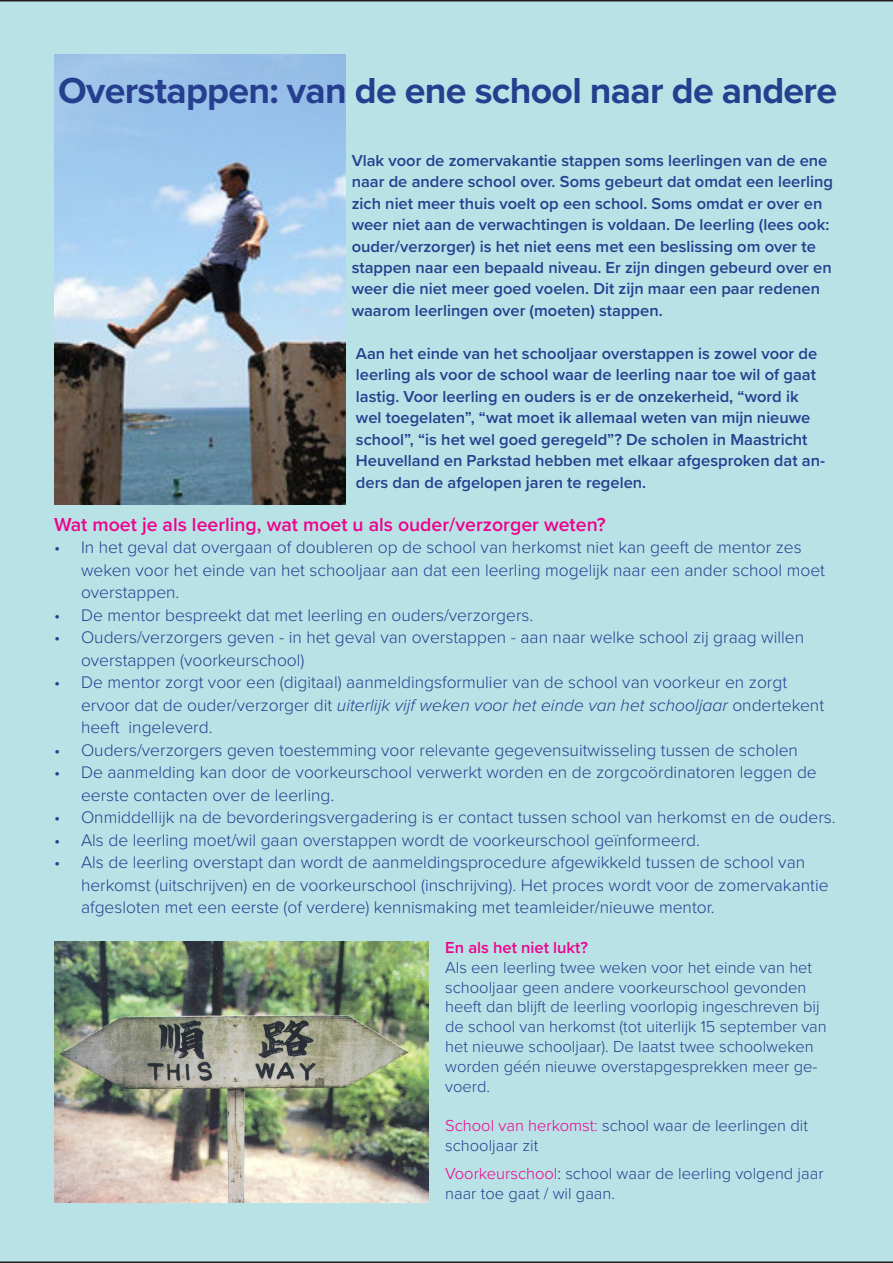
<style>
.page{position:relative;width:893px;height:1263px;background:#b9e2e7}
.page>*{position:absolute;margin:0;border:0;box-sizing:border-box;transform-origin:0 0}
.t1{font:700 37.5px "Proxima Nova";letter-spacing:-.02em;color:#253f8e}
.t2{font:600 19.5px "Proxima Nova";color:#ed028c}
.t3{font:300 17.4px/22.5px "Proxima Nova";color:#253f8e}
.t4{font:600 16.5px/21.5px "Proxima Nova";color:#253f8e}
.t5{font:300 16.5px/19.8px "Proxima Nova";color:#253f8e}
.t6{font:600 16.5px "Proxima Nova";color:#ed028c}
.s1{font-style:italic}
.s2{color:#ed028c}
.s3{color:#231f20}
</style>
<div class="page">
<img style="left:54px;top:941px;width:374px;height:261px">
<img style="left:54px;top:54px;width:292px;height:450px">
<p class="t1" style="left:58px;top:63px;width:780px">Overstappen: van de ene school naar de andere</p>
<p class="t4" style="left:352px;top:149px;width:483px">Vlak voor de zomervakantie stappen soms leerlingen van de ene naar de andere school over. Soms gebeurt dat omdat een leerling zich niet meer thuis voelt op een school. Soms omdat er over en weer niet aan de verwachtingen is voldaan. De leerling (lees ook: ouder/verzorger) is het niet eens met een beslissing om over te stappen naar een bepaald niveau. Er zijn dingen gebeurd over en weer die niet meer goed voelen. Dit zijn maar een paar redenen waarom leerlingen over (moeten) stappen.</p>
<p class="t4" style="left:356px;top:342px;width:471px">Aan het einde van het schooljaar overstappen is zowel voor de leerling als voor de school waar de leerling naar toe wil of gaat lastig. Voor leerling en ouders is er de onzekerheid, “word ik wel toegelaten”, “wat moet ik allemaal weten van mijn nieuwe school”, “is het wel goed geregeld”? De scholen in Maastricht Heuvelland en Parkstad hebben met elkaar afgesproken dat an&shy;ders dan de afgelopen jaren te regelen.</p>
<p class="t2" style="left:54px;top:510px;width:553px">Wat moet je als leerling, wat moet u als ouder/verzorger weten?</p>
<p class="t3" style="left:81px;top:535px;width:745px;text-indent:-27px">• In het geval dat overgaan of doubleren op de school van herkomst niet kan geeft de mentor zes weken voor het einde van het schooljaar aan dat een leerling mogelijk naar een ander school moet overstappen.</p>
<p class="t3" style="left:54px;top:603px;width:481px">• De mentor bespreekt dat met leerling en ouders/verzorgers.</p>
<p class="t3" style="left:81px;top:625px;width:725px;text-indent:-27px">• Ouders/verzorgers geven - in het geval van overstappen - aan naar welke school zij graag willen overstappen (voorkeurschool)</p>
<p class="t3" style="left:81px;top:670px;width:745px;text-indent:-27px">• De mentor zorgt voor een (digitaal) aanmeldingsformulier van de school van voorkeur en zorgt ervoor dat de ouder/verzorger dit <span class="s1">uiterlijk vijf weken voor het einde van het schooljaar</span> ondertekent heeft ingeleverd.</p>
<p class="t3" style="left:54px;top:738px;width:745px">• Ouders/verzorgers geven toestemming voor relevante gegevensuitwisseling tussen de scholen</p>
<p class="t3" style="left:81px;top:760px;width:737px;text-indent:-27px">• De aanmelding kan door de voorkeurschool verwerkt worden en de zorgcoördinatoren leggen de eerste contacten over de leerling.</p>
<p class="t3" style="left:54px;top:805px;width:783px">• Onmiddellijk na de bevorderingsvergadering is er contact tussen school van herkomst en de ouders.</p>
<p class="t3" style="left:54px;top:828px;width:647px">• Als de leerling moet/wil gaan overstappen wordt de voorkeurschool geïnformeerd.</p>
<p class="t3" style="left:81px;top:850px;width:749px;text-indent:-27px">• Als de leerling overstapt dan wordt de aanmeldingsprocedure afgewikkeld tussen de school van herkomst (uitschrijven) en de voorkeurschool (inschrijving). Het proces wordt voor de zomervakantie afgesloten met een eerste (of verdere) kennismaking met teamleider/nieuwe mentor.</p>
<p class="t6" style="left:445px;top:935px;width:144px">En als het niet lukt?</p>
<p class="t5" style="left:445px;top:956px;width:383px">Als een leerling twee weken voor het einde van het schooljaar geen andere voorkeurschool gevonden heeft dan blijft de leerling voorlopig ingeschreven bij de school van herkomst (tot uiterlijk 15 september van het nieuwe schooljaar). De laatst twee schoolweken worden géén nieuwe overstapgesprekken meer ge&shy;voerd.</p>
<p class="t5" style="left:445px;top:1115px;width:364px"><span class="s2">School van herkomst:</span> school waar de leerlingen dit schooljaar zit</p>
<p class="t5" style="left:445px;top:1163px;width:380px"><span class="s2">Voorkeurschool</span><span class="s3">:</span> school waar de leerling volgend jaar naar toe gaat / wil gaan.</p>
</div>
